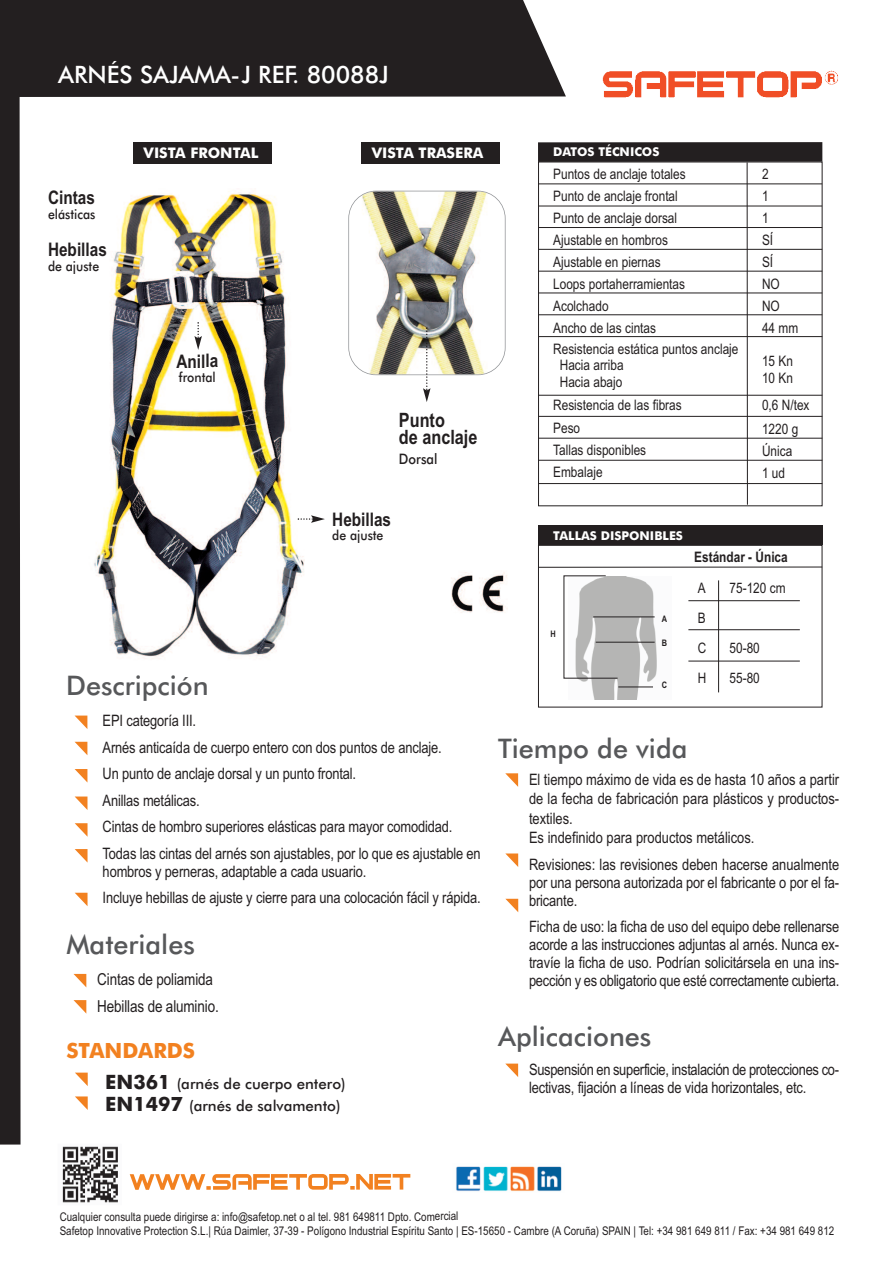
<style>
.page{position:relative;width:893px;height:1263px;background:#fff}
.page>*{position:absolute;margin:0;border:0;box-sizing:border-box;transform-origin:0 0}
.t1{font:500 27px "Futura BT";color:#57585a}
.t2{font:500 24px "Futura BT";color:#fff}
.t3{font:700 21px "Futura BT";color:#f28120}
.t4{font:700 19.8px/17.7px "Arial Narrow";color:#231f20}
.t5{font:700 18.75px "Arial Narrow";color:#231f20}
.t6{font:16.5px/26.5px "Arial Narrow";letter-spacing:-.01em;color:#231f20}
.t7{font:15.75px/26.5px "Arial Narrow";letter-spacing:-.01em;color:#231f20}
.t8{font:500 15px/21.9px "Futura BT";color:#231f20}
.t9{font:700 14.7px "Futura BT";color:#fff}
.t10{font:500 14.55px "Futura BT";color:#231f20;scale:.9 1}
.t11{font:14.4px/21.9px "Arial Narrow";color:#231f20}
.t12{font:700 14.4px "Arial Narrow";color:#231f20}
.t13{font:500 13.65px "Futura BT";color:#231f20;scale:.9 1}
.t14{font:700 12.15px "Futura BT";color:#fff}
.t15{font:12px/14.2px "Arial Narrow";color:#231f20}
.t16{font:700 9px "Arial Narrow";color:#231f20}
.s1{font-weight:700;font-size:19.8px}
</style>
<div class="page">
<img style="left:94px;top:191px;width:211px;height:468px">
<div style="left:21px;top:0;width:545px;height:97px;background:#231f20"></div>
<img style="left:451px;top:572px;width:57px;height:41px">
<svg style="left:130px;top:1174px;width:280px;height:16px"></svg>
<img style="left:62px;top:1146px;width:56px;height:57px">
<img style="left:602px;top:70px;width:236px;height:28px">
<img style="left:456px;top:1166px;width:106px;height:25px">
<svg style="left:75px;top:1072px;width:13px;height:14px"></svg>
<svg style="left:75px;top:1096px;width:13px;height:14px"></svg>
<svg style="left:75px;top:715px;width:12px;height:14px"></svg>
<svg style="left:75px;top:742px;width:12px;height:13px"></svg>
<svg style="left:74px;top:974px;width:12px;height:13px"></svg>
<svg style="left:74px;top:1000px;width:12px;height:13px"></svg>
<svg style="left:505px;top:853px;width:13px;height:14px"></svg>
<svg style="left:505px;top:899px;width:13px;height:13px"></svg>
<svg style="left:505px;top:773px;width:13px;height:14px"></svg>
<svg style="left:75px;top:769px;width:12px;height:13px"></svg>
<svg style="left:75px;top:796px;width:12px;height:14px"></svg>
<svg style="left:75px;top:849px;width:13px;height:13px"></svg>
<svg style="left:75px;top:893px;width:13px;height:13px"></svg>
<svg style="left:75px;top:823px;width:13px;height:14px"></svg>
<hr style="left:538px;top:183px;width:284px;height:1px;background:#231f20">
<hr style="left:538px;top:206px;width:284px;height:1px;background:#231f20">
<hr style="left:538px;top:227px;width:284px;height:1px;background:#231f20">
<hr style="left:538px;top:249px;width:284px;height:1px;background:#231f20">
<hr style="left:538px;top:271px;width:284px;height:1px;background:#231f20">
<hr style="left:538px;top:293px;width:284px;height:1px;background:#231f20">
<hr style="left:538px;top:314px;width:284px;height:1px;background:#231f20">
<hr style="left:538px;top:336px;width:284px;height:1px;background:#231f20">
<hr style="left:538px;top:395px;width:284px;height:1px;background:#231f20">
<hr style="left:538px;top:416px;width:284px;height:1px;background:#231f20">
<hr style="left:538px;top:438px;width:284px;height:1px;background:#231f20">
<hr style="left:538px;top:460px;width:284px;height:1px;background:#231f20">
<hr style="left:538px;top:483px;width:284px;height:1px;background:#231f20">
<hr style="left:747px;top:162px;width:1px;height:343px;background:#231f20">
<div style="left:538px;top:142px;width:284px;height:20px;background:#231f20"></div>
<svg style="left:505px;top:1063px;width:13px;height:14px"></svg>
<div style="left:0;top:0;width:21px;height:1144px;background:#231f20"></div>
<img style="left:349px;top:191px;width:156px;height:183px;border-radius:27px">
<div style="left:348px;top:191px;width:158px;height:184px;border:2px solid #939598;border-radius:28px"></div>
<div style="left:133px;top:142px;width:139px;height:22px;background:#231f20"></div>
<div style="left:361px;top:142px;width:139px;height:22px;background:#231f20"></div>
<svg style="left:423px;top:327px;width:7px;height:75px"></svg>
<svg style="left:194px;top:322px;width:8px;height:28px"></svg>
<svg style="left:298px;top:515px;width:27px;height:8px"></svg>
<div style="left:538px;top:545px;width:284px;height:162px;border:1px solid #231f20"></div>
<img style="left:578px;top:576px;width:79px;height:123px">
<hr style="left:538px;top:567px;width:284px;height:1px;background:#231f20">
<div style="left:538px;top:525px;width:284px;height:20px;background:#231f20"></div>
<hr style="left:593px;top:616px;width:62px;height:1px;background:#231f20">
<hr style="left:596px;top:642px;width:59px;height:1px;background:#231f20">
<hr style="left:618px;top:686px;width:35px;height:1px;background:#231f20">
<svg style="left:563px;top:575px;width:55px;height:104px"></svg>
<hr style="left:688px;top:600px;width:112px;height:1px;background:#231f20">
<hr style="left:688px;top:629px;width:112px;height:1px;background:#231f20">
<hr style="left:688px;top:661px;width:112px;height:1px;background:#231f20">
<hr style="left:718px;top:580px;width:1px;height:112px;background:#231f20">
<h2 class="t2" style="left:58px;top:61px;width:332px">ARNÉS SAJAMA-J REF. 80088J</h2>
<p class="t5" style="left:48px;top:187px;width:48px">Cintas</p>
<p class="t13" style="left:48px;top:206px;width:54px">elásticas</p>
<p class="t5" style="left:48px;top:239px;width:60px">Hebillas</p>
<p class="t13" style="left:48px;top:258px;width:58px">de ajuste</p>
<p class="t9" style="left:144px;top:144px;width:116px">VISTA FRONTAL</p>
<p class="t9" style="left:372px;top:144px;width:113px">VISTA TRASERA</p>
<p class="t5" style="left:176px;top:350px;width:43px">Anilla</p>
<p class="t13" style="left:179px;top:369px;width:43px">frontal</p>
<p class="t4" style="left:399px;top:411px;width:80px">Punto<br>de anclaje</p>
<p class="t10" style="left:399px;top:451px;width:44px">Dorsal</p>
<p class="t5" style="left:332px;top:508px;width:60px">Hebillas</p>
<p class="t13" style="left:332px;top:527px;width:58px">de ajuste</p>
<h1 class="t1" style="left:66px;top:670px;width:144px">Descripción</h1>
<p class="t7" style="left:103px;top:708px;width:380px">EPI categoría III.<br>Arnés anticaída de cuerpo entero con dos puntos de anclaje.<br>Un punto de anclaje dorsal y un punto frontal.<br>Anillas metálicas.<br>Cintas de hombro superiores elásticas para mayor comodidad.<br>Todas las cintas del arnés son ajustables, por lo que es ajustable en</p>
<p class="t7" style="left:103px;top:858px;width:380px">hombros y perneras, adaptable a cada usuario.<br>Incluye hebillas de ajuste y cierre para una colocación fácil y rápida.</p>
<h1 class="t1" style="left:66px;top:928px;width:130px">Materiales</h1>
<p class="t6" style="left:97px;top:966px;width:123px">Cintas de poliamida<br>Hebillas de aluminio.</p>
<h3 class="t3" style="left:66px;top:1038px;width:130px">STANDARDS</h3>
<p class="t8" style="left:105px;top:1073px;width:242px"><span class="s1">EN361</span> (arnés de cuerpo entero)<br><span class="s1">EN1497</span> (arnés de salvamento)</p>
<p class="t14" style="left:553px;top:145px;width:108px">DATOS TÉCNICOS</p>
<p class="t11" style="left:553px;top:163px;width:187px">Puntos de anclaje totales<br>Punto de anclaje frontal<br>Punto de anclaje dorsal<br>Ajustable en hombros<br>Ajustable en piernas<br>Loops portaherramientas<br>Acolchado<br>Ancho de las cintas<br>Resistencia estática puntos anclaje</p>
<p class="t11" style="left:560px;top:357px;width:65px;line-height:16.5px">Hacia arriba<br>Hacia abajo</p>
<p class="t11" style="left:553px;top:393px;width:130px;line-height:22.4px">Resistencia de las fibras<br>Peso<br>Tallas disponibles<br>Embalaje</p>
<p class="t14" style="left:553px;top:528px;width:131px">TALLAS DISPONIBLES</p>
<p class="t11" style="left:762px;top:162px;width:38px">2<br>1<br>1<br>SÍ<br>SÍ<br>NO<br>NO<br>44 mm</p>
<p class="t11" style="left:762px;top:353px;width:33px;line-height:16.5px">15 Kn<br>10 Kn</p>
<p class="t11" style="left:762px;top:393px;width:49px;line-height:23.7px">0,6 N/tex<br>1220 g</p>
<p class="t11" style="left:762px;top:440px;width:32px">Única<br>1 ud</p>
<p class="t16" style="left:550px;top:628px;width:7px">H</p>
<p class="t16" style="left:662px;top:613px;width:7px">A</p>
<p class="t16" style="left:662px;top:638px;width:7px">B</p>
<p class="t16" style="left:662px;top:680px;width:7px">C</p>
<p class="t12" style="left:694px;top:549px;width:95px">Estándar - Única</p>
<p class="t11" style="left:698px;top:577px;width:9px">A</p>
<p class="t11" style="left:729px;top:577px;width:58px">75-120 cm</p>
<p class="t11" style="left:698px;top:603px;width:10px;line-height:30px">B<br>C</p>
<p class="t11" style="left:729px;top:637px;width:32px">50-80</p>
<p class="t11" style="left:698px;top:667px;width:10px">H</p>
<p class="t11" style="left:729px;top:667px;width:32px">55-80</p>
<h1 class="t1" style="left:498px;top:733px;width:191px">Tiempo de vida</h1>
<p class="t7" style="left:529px;top:769px;width:312px;line-height:19.5px">El tiempo máximo de vida es de hasta 10 años a partir de la fecha de fabricación para plásticos y productos&shy;textiles.<br>Es indefinido para productos metálicos.</p>
<p class="t7" style="left:529px;top:855px;width:312px;line-height:18px;text-align:justify">Revisiones: las revisiones deben hacerse anualmente por una persona autorizada por el fabricante o por el fa&shy;bricante.</p>
<p class="t7" style="left:529px;top:918px;width:312px;line-height:18px;text-align:justify">Ficha de uso: la ficha de uso del equipo debe rellenarse acorde a las instrucciones adjuntas al arnés. Nunca ex&shy;travíe la ficha de uso. Podrían solicitársela en una ins&shy;pección y es obligatorio que esté correctamente cubierta.</p>
<h1 class="t1" style="left:498px;top:1021px;width:155px">Aplicaciones</h1>
<p class="t7" style="left:529px;top:1060px;width:312px;line-height:18px">Suspensión en superficie, instalación de protecciones co&shy;lectivas, fijación a líneas de vida horizontales, etc.</p>
<p class="t15" style="left:60px;top:1209px;width:776px">Cualquier consulta puede dirigirse a: info@safetop.net o al tel. 981 649811 Dpto. Comercial<br>Safetop Innovative Protection S.L.| Rúa Daimler, 37-39 - Polígono Industrial Espíritu Santo | ES-15650 - Cambre (A Coruña) SPAIN | Tel: +34 981 649 811 / Fax: +34 981 649 812</p>
</div>
